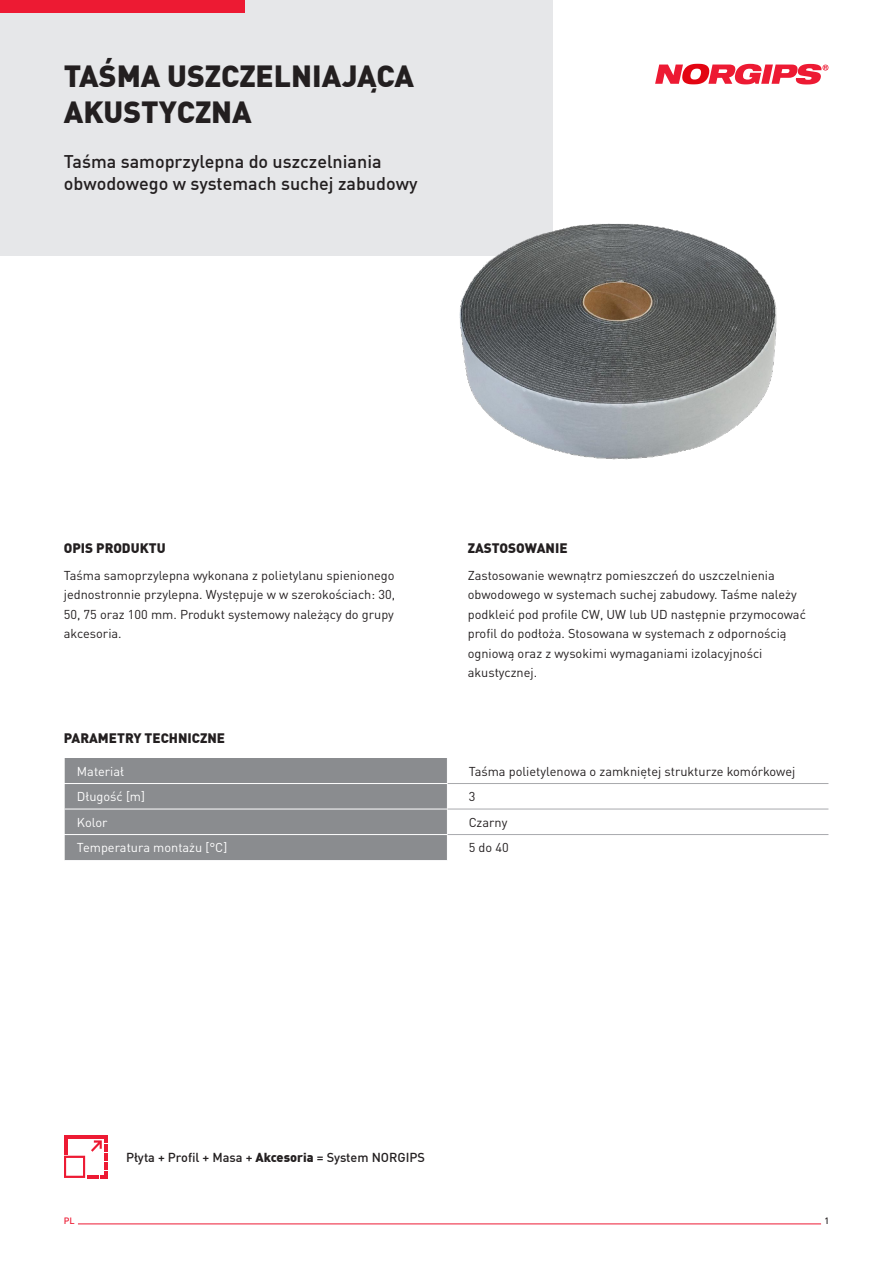
<style>
.page{position:relative;width:893px;height:1263px;background:#fff}
.page>*{position:absolute;margin:0;border:0;box-sizing:border-box;transform-origin:0 0}
.t1{font:900 30px/36px "DIN Offc Pro";color:#231f20}
.t2{font:500 18px/22.5px "DIN Offc Pro";color:#231f20}
.header_2{font:900 13.5px "DIN Offc Pro";color:#231f20}
.txt{font:12.75px/19.5px "DIN Pro";color:#231f20}
.t3{font:12.75px "DIN Pro";color:#231f20}
.t4{font:12.75px "DIN Pro";color:#fff}
.t5{font:500 12.75px "DIN Offc Pro";color:#231f20}
.t6{font:500 9px "DIN Offc Pro";color:#ed1a33}
.t7{font:500 9px "DIN Offc Pro";color:#231f20}
.s1{font-weight:900}
</style>
<div class="page">
<div style="left:0;top:0;width:553px;height:255px;background:#e6e7e9"></div>
<div style="left:0;top:0;width:244px;height:13px;background:#ed1a33"></div>
<svg style="left:655px;top:64px;width:173px;height:20px"></svg>
<hr style="left:78px;top:1223px;width:743px;height:1px;background:#ed1a33">
<svg style="left:64px;top:1135px;width:43px;height:44px"></svg>
<div style="left:64px;top:758px;width:384px;height:102px;background:#8a8c8f"></div>
<hr style="left:448px;top:783px;width:380px;height:1px;background:#a8a9ad">
<hr style="left:448px;top:809px;width:380px;height:1px;background:#a8a9ad">
<hr style="left:448px;top:834px;width:380px;height:1px;background:#a8a9ad">
<img style="left:401px;top:223px;width:376px;height:237px">
<p class="t1" style="left:64px;top:56px;width:352px">TAŚMA USZCZELNIAJĄCA<br>AKUSTYCZNA</p>
<p class="t2" style="left:64px;top:149px;width:355px">Taśma samoprzylepna do uszczelniania obwodowego w systemach suchej zabudowy</p>
<p class="header_2" style="left:64px;top:537px;width:103px">OPIS PRODUKTU</p>
<p class="header_2" style="left:468px;top:537px;width:101px">ZASTOSOWANIE</p>
<p class="txt" style="left:64px;top:565px;width:333px;text-align:justify">Taśma samoprzylepna wykonana z polietylanu spienionego jednostronnie przylepna. Występuje w w szerokościach: 30, 50, 75 oraz 100 mm. Produkt systemowy należący do grupy akcesoria.</p>
<p class="header_2" style="left:64px;top:727px;width:163px">PARAMETRY TECHNICZNE</p>
<p class="txt" style="left:468px;top:565px;width:340px">Zastosowanie wewnątrz pomieszczeń do uszczelnienia obwodowego w systemach suchej zabudowy. Taśme należy podkleić pod profile CW, UW lub UD następnie przymocować profil do podłoża. Stosowana w systemach z odpornością ogniową oraz z wysokimi wymaganiami izolacyjności akustycznej.</p>
<p class="t4" style="left:77px;top:761px;width:49px">Materiał</p>
<p class="t3" style="left:469px;top:761px;width:328px">Taśma polietylenowa o zamkniętej strukturze komórkowej</p>
<p class="t4" style="left:77px;top:787px;width:70px">Długość [m]</p>
<p class="t3" style="left:469px;top:787px;width:8px">3</p>
<p class="t4" style="left:77px;top:812px;width:32px">Kolor</p>
<p class="t3" style="left:469px;top:812px;width:40px">Czarny</p>
<p class="t4" style="left:77px;top:838px;width:152px">Temperatura montażu [°C]</p>
<p class="t3" style="left:469px;top:838px;width:42px">5 do 40</p>
<p class="t5" style="left:126px;top:1147px;width:300px">Płyta + Profil + Masa + <span class="s1">Akcesoria</span> = System NORGIPS</p>
<p class="t6" style="left:64px;top:1214px;width:12px">PL</p>
<p class="t7" style="left:824px;top:1214px;width:6px">1</p>
</div>
